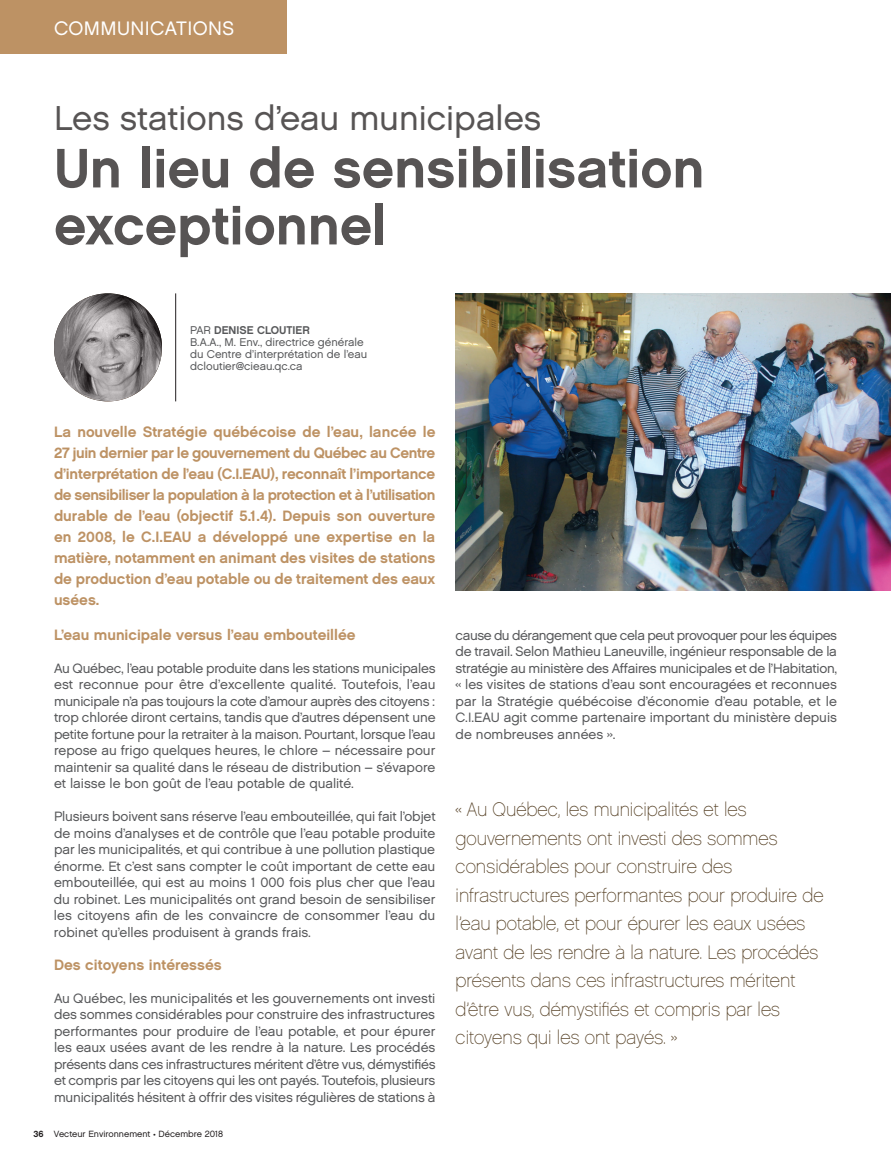
<style>
.page{position:relative;width:891px;height:1161px;background:#fff}
.page>*{position:absolute;margin:0;border:0;box-sizing:border-box;transform-origin:0 0}
.t1{font:55.5px/57px "Chalet New York Nineteen Sixty";color:#575454}
.t2{font:34.5px "Chalet London Nineteen Sixty";color:#575454}
.t3{font:19.5px/28.5px "Chalet Paris Nineteen Sixty";color:#574227;scale:.92 1}
.t4{font:19.5px "Chalet London Nineteen Sixty";letter-spacing:.02em;color:#fff}
.t5{font:15px/21px "Chalet New York Nineteen Sixty";color:#bd9264;text-align:justify}
.t6{font:13.5px/16.5px "Chalet London Nineteen Sixty";color:#57585a;text-align:justify}
.t7{font:11.25px/12px "Chalet London Nineteen Sixty";color:#57585a}
.t8{font:11.25px "Chalet New York Nineteen Sixty";color:#57585a}
.t9{font:9px "Chalet London Nineteen Sixty";color:#231f20}
.s1{font-family:"Chalet London Nineteen Sixty"}
.s2{font-family:"Chalet New York Nineteen Sixty"}
</style>
<div class="page">
<div style="left:0;top:0;width:286px;height:54px;background:#bd9264"></div>
<img style="left:54px;top:293px;width:108px;height:108px">
<hr style="left:175px;top:293px;width:1px;height:108px;background:#231f20">
<img style="left:456px;top:293px;width:435px;height:297px">
<h3 class="t4" style="left:54px;top:16px;width:182px">COMMUNICATIONS</h3>
<h2 class="t2" style="left:54px;top:97px;width:489px">Les stations d’eau municipales</h2>
<h1 class="t1" style="left:54px;top:139px;width:652px">Un lieu de sensibilisation exceptionnel</h1>
<p class="t8" style="left:190px;top:323px;width:121px"><span class="s1">PAR</span> DENISE CLOUTIER</p>
<p class="t7" style="left:190px;top:336px;width:179px">B.A.A., M. Env., directrice générale du Centre d’interprétation de l’eau dcloutier@cieau.qc.ca</p>
<p class="t5" style="left:54px;top:421px;width:383px">La nouvelle Stratégie québécoise de l’eau, lancée le 27 juin dernier par le gouvernement du Québec au Centre d’interprétation de l’eau (C.I.EAU), reconnaît l’importance de sensibiliser la population à la protection et à l’utilisation durable de l’eau (objectif 5.1.4). Depuis son ouverture en 2008, le C.I.EAU a développé une expertise en la matière, notamment en animant des visites de stations de production d’eau potable ou de traitement des eaux usées.</p>
<p class="t5" style="left:54px;top:624px;width:303px">L’eau municipale versus l’eau embouteillée</p>
<p class="t6" style="left:54px;top:660px;width:383px">Au Québec, l’eau potable produite dans les stations municipales est reconnue pour être d’excellente qualité. Toutefois, l’eau municipale n’a pas toujours la cote d’amour auprès des citoyens : trop chlorée diront certains, tandis que d’autres dépensent une petite fortune pour la retraiter à la maison. Pourtant, lorsque l’eau repose au frigo quelques heures, le chlore – nécessaire pour maintenir sa qualité dans le réseau de distribution – s’évapore et laisse le bon goût de l’eau potable de qualité.</p>
<p class="t6" style="left:54px;top:808px;width:383px">Plusieurs boivent sans réserve l’eau embouteillée, qui fait l’objet de moins d’analyses et de contrôle que l’eau potable produite par les municipalités, et qui contribue à une pollution plastique énorme. Et c’est sans compter le coût important de cette eau embouteillée, qui est au moins 1 000 fois plus cher que l’eau du robinet. Les municipalités ont grand besoin de sensibiliser les citoyens afin de les convaincre de consommer l’eau du robinet qu’elles produisent à grands frais.</p>
<p class="t5" style="left:54px;top:954px;width:169px">Des citoyens intéressés</p>
<p class="t6" style="left:54px;top:990px;width:383px">Au Québec, les municipalités et les gouvernements ont investi des sommes considérables pour construire des infrastructures performantes pour produire de l’eau potable, et pour épurer les eaux usées avant de les rendre à la nature. Les procédés présents dans ces infrastructures méritent d’être vus, démystifiés et compris par les citoyens qui les ont payés. Toutefois, plusieurs municipalités hésitent à offrir des visites régulières de stations à</p>
<p class="t9" style="left:34px;top:1129px;width:191px"><span class="s2">36</span> Vecteur Environnement • Décembre 2018</p>
<p class="t6" style="left:456px;top:627px;width:383px">cause du dérangement que cela peut provoquer pour les équipes de travail. Selon Mathieu Laneuville, ingénieur responsable de la stratégie au ministère des Affaires municipales et de l’Habitation, « les visites de stations d’eau sont encouragées et reconnues par la Stratégie québécoise d’économie d’eau potable, et le C.I.EAU agit comme partenaire important du ministère depuis de nombreuses années ».</p>
<p class="t3" style="left:456px;top:796px;width:401px">« Au Québec, les municipalités et les gouvernements ont investi des sommes considérables pour construire des infrastructures performantes pour produire de l’eau potable, et pour épurer les eaux usées avant de les rendre à la nature. Les procédés présents dans ces infrastructures méritent d’être vus, démystifiés et compris par les citoyens qui les ont payés. »</p>
</div>
